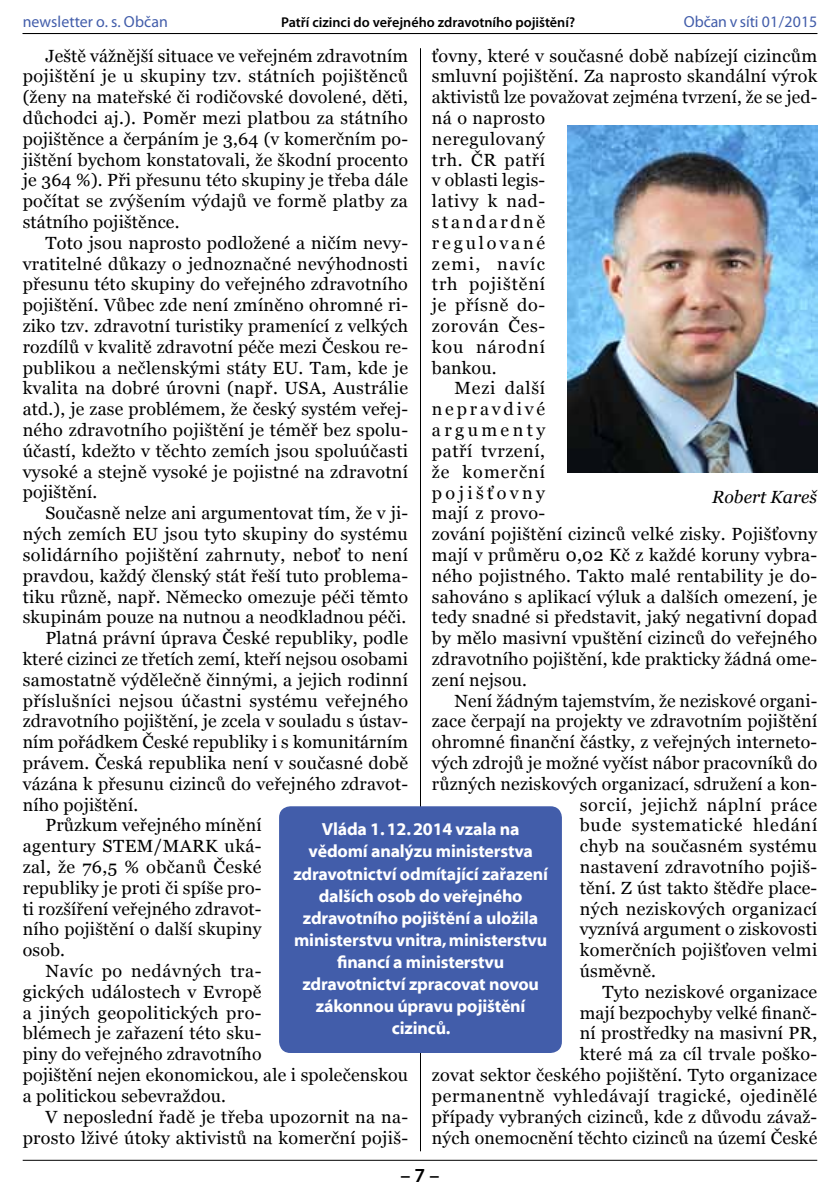
<style>
.page{position:relative;width:840px;height:1191px;background:#fff}
.page>*{position:absolute;margin:0;border:0;box-sizing:border-box;transform-origin:0 0}
.t1{font:600 20px "Myriad Pro";color:#000}
.t2{font:17.6px/20.8px "Georgia";letter-spacing:.015em;color:#000;text-align:justify}
.t3{font:17.6px/22px "Myriad Bd Web";letter-spacing:-.01em;color:#fff;text-align:center}
.t4{font:17.6px "Georgia";letter-spacing:.035em;color:#000}
.t5{font:17.6px "Georgia";letter-spacing:.04em;color:#000}
.t6{font:17.6px "Georgia";letter-spacing:.045em;color:#000}
.t7{font:17.6px "Georgia";letter-spacing:.19em;color:#000}
.t8{font:17.6px "Georgia";letter-spacing:.05em;color:#000}
.t9{font:italic 17.6px "Georgia";color:#000}
.t10{font:17.6px "Georgia";letter-spacing:.145em;color:#000}
.t11{font:17.6px "Georgia";letter-spacing:.16em;color:#000}
.t12{font:17.6px "Georgia";letter-spacing:.08em;color:#000}
.t13{font:17.6px "Georgia";letter-spacing:.055em;color:#000}
.t14{font:17.6px "Georgia";letter-spacing:.155em;color:#000}
.t15{font:17.6px "Georgia";letter-spacing:.06em;color:#000}
.t16{font:16px "Myriad Pro";letter-spacing:.005em;color:#425daa}
.t17{font:600 14.2px "Myriad Pro";color:#000}
</style>
<div class="page">
<hr style="left:23px;top:1159px;width:793px;height:1px;background:#000">
<hr style="left:23px;top:33px;width:793px;height:1px;background:#000">
<hr style="left:420px;top:48px;width:1px;height:1103px;background:#000">
<div style="left:279px;top:806px;width:282px;height:247px;background:#425daa;border-radius:11px"></div>
<img style="left:567px;top:126px;width:249px;height:347px">
<p class="t16" style="left:23px;top:12px;width:147px">newsletter o. s. Občan</p>
<p class="t17" style="left:281px;top:13px;width:295px">Patří cizinci do veřejného zdravotního pojištění?</p>
<p class="t16" style="left:683px;top:12px;width:135px">Občan v síti 01/2015</p>
<p class="t2" style="left:23px;top:45px;width:387px;text-indent:23px">Ještě vážnější situace ve veřejném zdravotním pojištění je u skupiny tzv. státních pojištěnců (ženy na mateřské či rodičovské dovolené, děti, důchodci aj.). Poměr mezi platbou za státního pojištěnce a čerpáním je 3,64 (v komerčním po&shy;jištění bychom konstatovali, že škodní procento je 364 %). Při přesunu této skupiny je třeba dále počítat se zvýšením výdajů ve formě platby za státního pojištěnce.</p>
<p class="t2" style="left:23px;top:232px;width:387px;text-indent:23px">Toto jsou naprosto podložené a ničím nevy&shy;vratitelné důkazy o jednoznačné nevýhodnosti přesunu této skupiny do veřejného zdravotního pojištění. Vůbec zde není zmíněno ohromné ri&shy;ziko tzv. zdravotní turistiky pramenící z velkých rozdílů v kvalitě zdravotní péče mezi Českou re&shy;publikou a nečlenskými státy EU. Tam, kde je kvalita na dobré úrovni (např. USA, Austrálie atd.), je zase problémem, že český systém veřej&shy;ného zdravotního pojištění je téměř bez spolu&shy;účastí, kdežto v těchto zemích jsou spoluúčasti vysoké a stejně vysoké je pojistné na zdravotní pojištění.</p>
<p class="t2" style="left:45px;top:503px;width:364px">Současně nelze ani argumentovat tím, že v ji-</p>
<p class="t2" style="left:23px;top:523px;width:386px">ných zemích EU jsou tyto skupiny do systému</p>
<p class="t2" style="left:23px;top:544px;width:386px">solidárního pojištění zahrnuty, neboť to není</p>
<p class="t2" style="left:23px;top:565px;width:386px">pravdou, každý členský stát řeší tuto problema-</p>
<p class="t2" style="left:23px;top:586px;width:386px">tiku různě, např. Německo omezuje péči těmto</p>
<p class="t2" style="left:23px;top:607px;width:385px">skupinám pouze na nutnou a neodkladnou péči.</p>
<p class="t2" style="left:45px;top:627px;width:364px">Platná právní úprava České republiky, podle</p>
<p class="t2" style="left:23px;top:648px;width:386px">které cizinci ze třetích zemí, kteří nejsou osobami</p>
<p class="t2" style="left:23px;top:669px;width:386px">samostatně výdělečně činnými, a jejich rodinní</p>
<p class="t2" style="left:23px;top:690px;width:386px">příslušníci nejsou účastni systému veřejného</p>
<p class="t2" style="left:23px;top:711px;width:386px">zdravotního pojištění, je zcela v souladu s ústav-</p>
<p class="t2" style="left:23px;top:731px;width:386px">ním pořádkem České republiky i s komunitárním</p>
<p class="t2" style="left:23px;top:752px;width:386px">právem. Česká republika není v současné době</p>
<p class="t2" style="left:23px;top:773px;width:386px">vázána k přesunu cizinců do veřejného zdravot-</p>
<p class="t2" style="left:23px;top:794px;width:117px">ního pojištění.</p>
<p class="t2" style="left:45px;top:815px;width:217px">Průzkum veřejného mínění</p>
<p class="t2" style="left:23px;top:835px;width:240px">agentury STEM/MARK uká-</p>
<p class="t2" style="left:23px;top:856px;width:240px">zal, že 76,5 % občanů České</p>
<p class="t2" style="left:23px;top:877px;width:240px">republiky je proti či spíše pro-</p>
<p class="t2" style="left:23px;top:898px;width:240px">ti rozšíření veřejného zdravot-</p>
<p class="t2" style="left:23px;top:919px;width:240px">ního pojištění o další skupiny</p>
<p class="t2" style="left:23px;top:939px;width:44px">osob.</p>
<p class="t4" style="left:45px;top:961px;width:217px">Navíc po nedávných tra-</p>
<p class="t2" style="left:23px;top:981px;width:240px">gických událostech v Evropě</p>
<p class="t2" style="left:23px;top:1002px;width:240px">a jiných geopolitických pro-</p>
<p class="t2" style="left:23px;top:1023px;width:240px">blémech je zařazení této sku-</p>
<p class="t2" style="left:23px;top:1043px;width:240px">piny do veřejného zdravotního</p>
<p class="t2" style="left:23px;top:1064px;width:386px">pojištění nejen ekonomickou, ale i společenskou</p>
<p class="t2" style="left:23px;top:1085px;width:205px">a politickou sebevraždou.</p>
<p class="t2" style="left:45px;top:1106px;width:364px">V neposlední řadě je třeba upozornit na na-</p>
<p class="t2" style="left:23px;top:1127px;width:386px">prosto lživé útoky aktivistů na komerční pojiš-</p>
<p class="t2" style="left:431px;top:45px;width:386px">ťovny, které v současné době nabízejí cizincům</p>
<p class="t2" style="left:431px;top:66px;width:386px">smluvní pojištění. Za naprosto skandální výrok</p>
<p class="t2" style="left:431px;top:87px;width:386px">aktivistů lze považovat zejména tvrzení, že se jed-</p>
<p class="t2" style="left:431px;top:107px;width:115px">ná o naprosto</p>
<p class="t2" style="left:431px;top:128px;width:115px">neregulovaný</p>
<p class="t4" style="left:431px;top:149px;width:115px">trh. ČR patří</p>
<p class="t2" style="left:431px;top:170px;width:115px">v oblasti legis-</p>
<p class="t4" style="left:431px;top:191px;width:115px">lativy k nad-</p>
<p class="t10" style="left:431px;top:212px;width:115px">standardně</p>
<p class="t11" style="left:431px;top:233px;width:115px">regulované</p>
<p class="t12" style="left:431px;top:253px;width:115px">zemi, navíc</p>
<p class="t8" style="left:431px;top:274px;width:115px">trh pojištění</p>
<p class="t4" style="left:431px;top:295px;width:115px">je přísně do-</p>
<p class="t4" style="left:431px;top:316px;width:115px">zorován Čes-</p>
<p class="t13" style="left:431px;top:337px;width:115px">kou národní</p>
<p class="t2" style="left:431px;top:357px;width:66px">bankou.</p>
<p class="t5" style="left:454px;top:378px;width:92px">Mezi další</p>
<p class="t14" style="left:431px;top:399px;width:115px">nepravdivé</p>
<p class="t7" style="left:431px;top:420px;width:115px">argumenty</p>
<p class="t4" style="left:431px;top:441px;width:115px">patří tvrzení,</p>
<p class="t15" style="left:431px;top:461px;width:115px">že komerční</p>
<p class="t7" style="left:431px;top:482px;width:115px">pojišťovny</p>
<p class="t2" style="left:431px;top:503px;width:115px">mají z provo-</p>
<p class="t2" style="left:431px;top:523px;width:387px">zování pojištění cizinců velké zisky. Pojišťovny</p>
<p class="t2" style="left:431px;top:544px;width:386px">mají v průměru 0,02 Kč z každé koruny vybra-</p>
<p class="t2" style="left:431px;top:565px;width:386px">ného pojistného. Takto malé rentability je do-</p>
<p class="t2" style="left:431px;top:586px;width:386px">sahováno s aplikací výluk a dalších omezení, je</p>
<p class="t2" style="left:431px;top:607px;width:386px">tedy snadné si představit, jaký negativní dopad</p>
<p class="t2" style="left:431px;top:627px;width:386px">by mělo masivní vpuštění cizinců do veřejného</p>
<p class="t2" style="left:431px;top:648px;width:386px">zdravotního pojištění, kde prakticky žádná ome-</p>
<p class="t2" style="left:431px;top:669px;width:96px">zení nejsou.</p>
<p class="t2" style="left:454px;top:690px;width:364px">Není žádným tajemstvím, že neziskové organi-</p>
<p class="t2" style="left:431px;top:711px;width:386px">zace čerpají na projekty ve zdravotním pojištění</p>
<p class="t2" style="left:431px;top:731px;width:386px">ohromné finanční částky, z veřejných interneto-</p>
<p class="t2" style="left:431px;top:752px;width:386px">vých zdrojů je možné vyčíst nábor pracovníků do</p>
<p class="t2" style="left:431px;top:773px;width:386px">různých neziskových organizací, sdružení a kon-</p>
<p class="t5" style="left:579px;top:794px;width:239px">sorcií, jejichž náplní práce</p>
<p class="t6" style="left:579px;top:815px;width:239px">bude systematické hledání</p>
<p class="t2" style="left:579px;top:835px;width:239px">chyb na současném systému</p>
<p class="t2" style="left:579px;top:856px;width:239px">nastavení zdravotního pojiš-</p>
<p class="t2" style="left:579px;top:877px;width:239px">tění. Z úst takto štědře place-</p>
<p class="t2" style="left:579px;top:898px;width:239px">ných neziskových organizací</p>
<p class="t2" style="left:579px;top:919px;width:239px">vyznívá argument o ziskovosti</p>
<p class="t2" style="left:579px;top:939px;width:239px">komerčních pojišťoven velmi</p>
<p class="t2" style="left:579px;top:960px;width:78px">úsměvně.</p>
<p class="t2" style="left:602px;top:981px;width:216px">Tyto neziskové organizace</p>
<p class="t2" style="left:579px;top:1002px;width:239px">mají bezpochyby velké finanč-</p>
<p class="t2" style="left:579px;top:1023px;width:239px">ní prostředky na masivní PR,</p>
<p class="t2" style="left:579px;top:1043px;width:239px">které má za cíl trvale poško-</p>
<p class="t2" style="left:431px;top:1064px;width:386px">zovat sektor českého pojištění. Tyto organizace</p>
<p class="t4" style="left:431px;top:1085px;width:386px">permanentně vyhledávají tragické, ojedinělé</p>
<p class="t2" style="left:431px;top:1106px;width:386px">případy vybraných cizinců, kde z důvodu závaž-</p>
<p class="t2" style="left:431px;top:1127px;width:386px">ných onemocnění těchto cizinců na území České</p>
<p class="t9" style="left:711px;top:485px;width:107px">Robert Kareš</p>
<p class="t3" style="left:293px;top:819px;width:256px">Vláda 1. 12. 2014 vzala na vědomí analýzu ministerstva zdravotnictví odmítající zařazení dalších osob do veřejného zdravotního pojištění a uložila ministerstvu vnitra, ministerstvu financí a ministerstvu zdravotnictví zpracovat novou zákonnou úpravu pojištění cizinců.</p>
<p class="t1" style="left:400px;top:1162px;width:40px">– 7 –</p>
</div>
